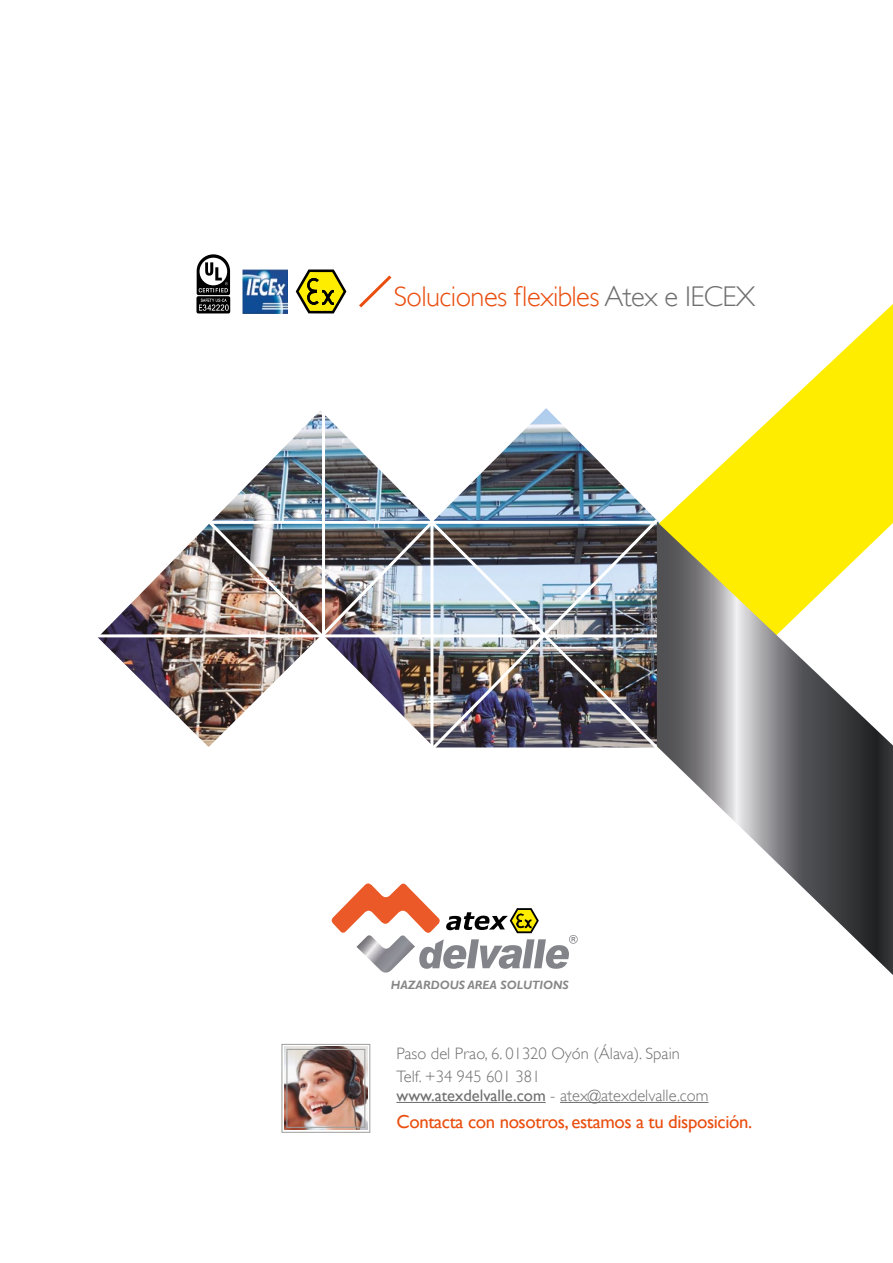
<style>
.page{position:relative;width:893px;height:1263px;background:#fff}
.page>*{position:absolute;margin:0;border:0;box-sizing:border-box;transform-origin:0 0}
.t1{font:300 28.5px "Gill Sans";letter-spacing:-.02em;color:#e94e0f}
.t2{font:18.75px "Gill Sans";letter-spacing:-.02em;color:#e94e0f}
.t3{font:300 16.5px/22.5px "Gill Sans";color:#706f6f}
.t4{font:italic 700 12px "Gill Sans";color:#878787}
.s1{color:#706f6f}
.s2{font-weight:400}
</style>
<div class="page">
<hr style="left:396px;top:1102px;width:150px;height:1px;background:#706f6f">
<hr style="left:560px;top:1102px;width:148px;height:1px;background:#706f6f">
<img style="left:281px;top:1043px;width:90px;height:90px">
<div style="left:286px;top:1049px;width:79px;height:79px;border:1px solid #9d9d9c"></div>
<img style="left:98px;top:410px;width:419px;height:333px">
<img style="left:204px;top:517px;width:224px;height:230px">
<img style="left:318px;top:519px;width:110px;height:121px">
<hr style="left:199px;top:521px;width:458px;height:3px;background:#fff">
<hr style="left:430px;top:476px;width:3px;height:314px;background:#fff">
<hr style="left:322px;top:401px;width:3px;height:239px;background:#fff">
<hr style="left:98px;top:634px;width:681px;height:3px;background:#fff">
<img style="left:428px;top:518px;width:229px;height:230px">
<img style="left:517px;top:408px;width:141px;height:265px">
<svg style="left:359px;top:275px;width:33px;height:33px"></svg>
<svg style="left:296px;top:269px;width:50px;height:44px"></svg>
<img style="left:243px;top:270px;width:45px;height:43px">
<svg style="left:658px;top:304px;width:235px;height:218px"></svg>
<svg style="left:657px;top:522px;width:236px;height:453px"></svg>
<svg style="left:196px;top:254px;width:34px;height:59px"></svg>
<img style="left:379px;top:969px;width:14px;height:4px">
<svg style="left:331px;top:883px;width:247px;height:86px"></svg>
<h1 class="t1" style="left:394px;top:280px;width:363px">Soluciones flexibles <span class="s1">Atex e IECEX</span></h1>
<p class="t4" style="left:391px;top:978px;width:179px">HAZARDOUS AREA SOLUTIONS</p>
<p class="t3" style="left:396px;top:1042px;width:285px">Paso del Prao, 6. 01320 Oyón (Álava). Spain<br>Telf. +34 945 601 381</p>
<p class="t3" style="left:396px;top:1084px;width:314px"><span class="s2">www.atexdelvalle.com</span> - atex@atexdelvalle.com</p>
<p class="t2" style="left:396px;top:1110px;width:357px">Contacta con nosotros, estamos a tu disposición.</p>
</div>
